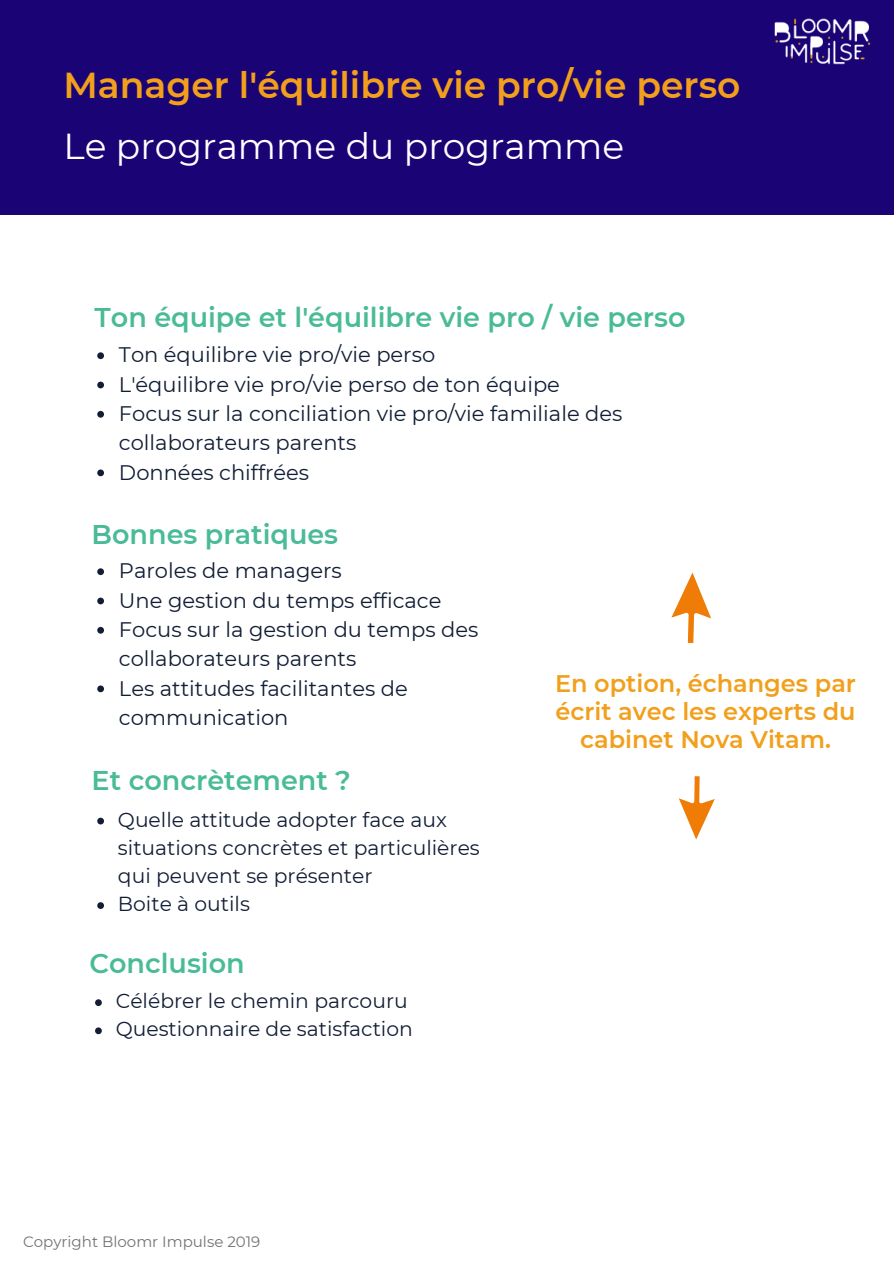
<style>
.page{position:relative;width:894px;height:1264px;background:#fff}
.page>*{position:absolute;margin:0;border:0;box-sizing:border-box;transform-origin:0 0}
.t1{font:600 36px "Montserrat";color:#f29f1c}
.t2{font:36px "Montserrat";color:#fff}
.t3{font:600 27px "Montserrat";color:#49bb97}
.t4{font:600 24px/28.2px "Montserrat";color:#f29f1c;text-align:center}
.t5{font:21px/29.2px "Montserrat";color:#121e35}
.t6{font:20.25px/28.2px "Montserrat";color:#121e35}
.t7{font:15px "Montserrat";color:#737373}
</style>
<div class="page">
<div style="left:0;top:0;width:893px;height:214px;background:#1a0475"></div>
<svg style="left:97px;top:352px;width:7px;height:7px"></svg>
<svg style="left:97px;top:381px;width:7px;height:7px"></svg>
<svg style="left:97px;top:411px;width:7px;height:6px"></svg>
<svg style="left:97px;top:469px;width:7px;height:7px"></svg>
<svg style="left:97px;top:568px;width:7px;height:7px"></svg>
<svg style="left:97px;top:597px;width:7px;height:7px"></svg>
<svg style="left:97px;top:627px;width:7px;height:6px"></svg>
<svg style="left:97px;top:685px;width:7px;height:7px"></svg>
<svg style="left:97px;top:817px;width:7px;height:7px"></svg>
<svg style="left:97px;top:902px;width:7px;height:7px"></svg>
<svg style="left:95px;top:999px;width:7px;height:7px"></svg>
<svg style="left:95px;top:1027px;width:7px;height:7px"></svg>
<svg style="left:671px;top:572px;width:40px;height:71px"></svg>
<svg style="left:678px;top:776px;width:37px;height:64px"></svg>
<img style="left:774px;top:18px;width:97px;height:47px">
<h1 class="t1" style="left:63px;top:64px;width:678px">Manager l'équilibre vie pro/vie perso</h1>
<h1 class="t2" style="left:63px;top:124px;width:562px">Le programme du programme</h1>
<p class="t3" style="left:95px;top:300px;width:592px">Ton équipe et l'équilibre vie pro / vie perso</p>
<p class="t5" style="left:119px;top:340px;width:505px">Ton équilibre vie pro/vie perso<br>L'équilibre vie pro/vie perso de ton équipe Focus sur la conciliation vie pro/vie familiale des collaborateurs parents<br>Données chiffrées</p>
<p class="t3" style="left:92px;top:518px;width:248px">Bonnes pratiques</p>
<p class="t5" style="left:119px;top:556px;width:361px">Paroles de managers<br>Une gestion du temps efficace<br>Focus sur la gestion du temps des collaborateurs parents<br>Les attitudes facilitantes de communication</p>
<p class="t3" style="left:92px;top:764px;width:261px">Et concrètement ?</p>
<p class="t6" style="left:118px;top:805px;width:363px">Quelle attitude adopter face aux situations concrètes et particulières qui peuvent se présenter<br>Boite à outils</p>
<p class="t3" style="left:89px;top:947px;width:157px">Conclusion</p>
<p class="t6" style="left:116px;top:986px;width:298px">Célébrer le chemin parcouru<br>Questionnaire de satisfaction</p>
<p class="t4" style="left:555px;top:669px;width:302px">En option, échanges par écrit avec les experts du cabinet Nova Vitam.</p>
<p class="t7" style="left:23px;top:1232px;width:239px">Copyright Bloomr Impulse 2019</p>
</div>
